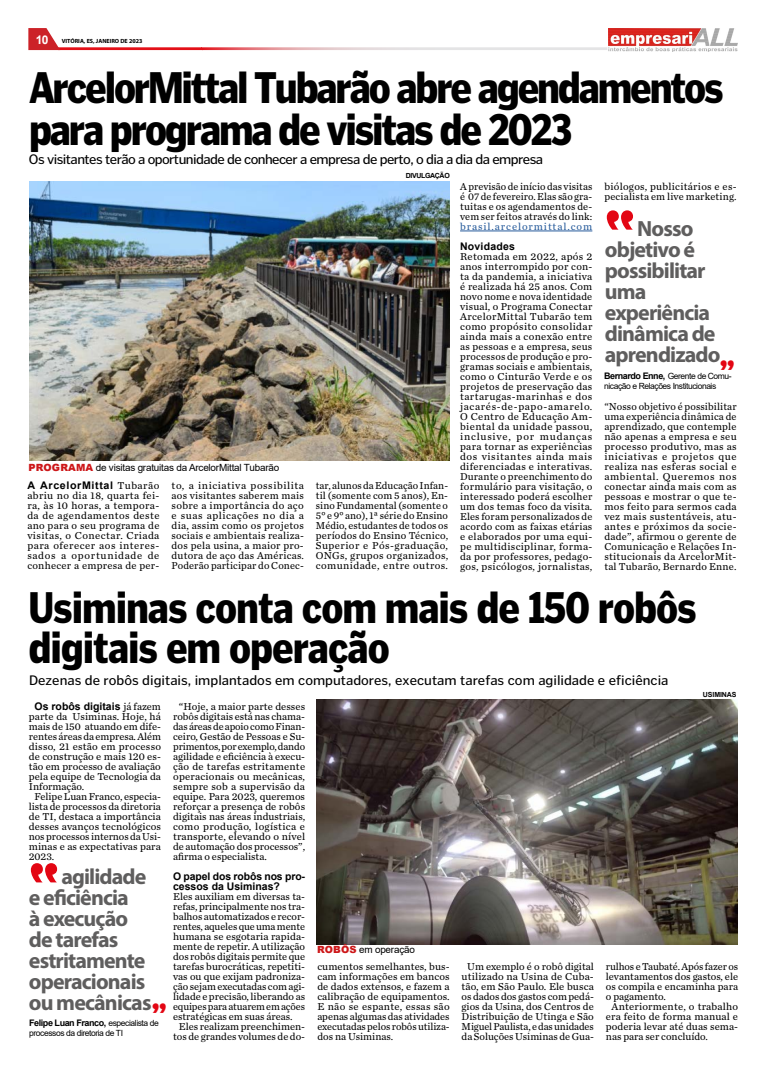
<style>
.page{position:relative;width:766px;height:1078px;background:#fff}
.page>*{position:absolute;margin:0;border:0;box-sizing:border-box;transform-origin:0 0}
.t1{font:900 43.7px/42px "Poynter Gothic Text";letter-spacing:-.06em;color:#000;scale:.85 1}
.t2{font:900 43.7px/40px "Poynter Gothic Text";letter-spacing:-.03em;color:#000;scale:.85 1}
.t3{font:700 condensed 30px "Poynter Agate";color:#e30613}
.t4{font:700 22px/21px "Myriad Pro";letter-spacing:-.04em;color:#5f5e5e}
.t5{font:14px "Poynter Gothic Text";color:#000}
.t6{font:14px "Poynter Gothic Text";letter-spacing:-.04em;color:#000}
.t7{font:10.5px/10px "Chronicle Text G2";color:#000;text-align:justify}
.t8{font:10.5px/10px "Chronicle Text G2";letter-spacing:.02em;color:#000}
.t9{font:700 10.5px/10px "Arial";color:#000}
.t10{font:10.5px "Chronicle Text G2";letter-spacing:.085em;color:#275b9b}
.t11{font:700 10.5px "Arial";letter-spacing:.06em;color:#000}
.t12{font:700 10.5px "Arial";letter-spacing:.02em;color:#000}
.t13{font:9.9px "Arial";letter-spacing:-.02em;color:#000}
.t14{font:700 9px "Arial";letter-spacing:-.05em;color:#000}
.t15{font:8.5px "Arial";letter-spacing:-.05em;color:#000}
.t16{font:700 7px "Arial";letter-spacing:-.05em;color:#000}
.t17{font:700 7px "Arial";letter-spacing:-.015em;color:#000}
.t18{font:700 6px "Myriad Pro";color:#000}
.s1{font-family:"Arial";font-size:12px;color:#fff}
.s2{font-weight:900;color:#cd1719}
.s3{font-family:"Chronicle Text G2";font-weight:400}
.s4{font-weight:700;font-size:9px}
.s5{font-weight:400;font-size:8.5px}
</style>
<div class="page">
<svg style="left:28px;top:28px;width:579px;height:22px"></svg>
<img style="left:608px;top:28px;width:129px;height:23px">
<img style="left:29px;top:182px;width:420px;height:278px">
<hr style="left:460px;top:230px;width:132px;height:1px;background:#275b9b">
<img style="left:316px;top:699px;width:421px;height:245px">
<p class="t18" style="left:33px;top:37px;width:111px"><span class="s1">410</span> VITÓRIA, ES, JANEIRO DE 2023</p>
<h1 class="t1" style="left:29px;top:66px;width:818px">ArcelorMittal Tubarão abre agendamentos para programa de visitas de 2023</h1>
<h3 class="t6" style="left:29px;top:152px;width:515px">Os visitantes terão a oportunidade de conhecer a empresa de perto, o dia a dia da empresa</h3>
<p class="t16" style="left:406px;top:170px;width:45px">DIVULGAÇÃO</p>
<p class="t13" style="left:29px;top:460px;width:252px"><span class="s2">PROGRAMA</span> de visitas gratuitas da ArcelorMittal Tubarão</p>
<p class="t11" style="left:27px;top:478px;width:133px">A ArcelorMittal <span class="s3">Tubarão</span></p>
<p class="t7" style="left:27px;top:490px;width:134px">abriu no dia 18, quarta fei&shy;ra, às 10 horas, a tempora&shy;da de agendamentos deste ano para o seu programa de visitas, o Conectar. Criada para oferecer aos interes&shy;sados a oportunidade de conhecer a empresa de per-</p>
<p class="t7" style="left:171px;top:480px;width:134px">to, a iniciativa possibilita aos visitantes saberem mais sobre a importância do aço e suas aplicações no dia a dia, assim como os projetos sociais e ambientais realiza&shy;dos pela usina, a maior pro&shy;dutora de aço das Américas.<br>Poderão participar do Conec-</p>
<p class="t7" style="left:316px;top:480px;width:134px">tar, alunos da Educação Infan&shy;til (somente com 5 anos), En&shy;sino Fundamental (somente o 5° e 9° ano), 1ª série do Ensino Médio, estudantes de todos os períodos do Ensino Técnico, Superior e Pós-graduação, ONGs, grupos organizados, comunidade, entre outros.</p>
<p class="t7" style="left:460px;top:181px;width:134px">A previsão de início das visitas é 07 de fevereiro. Elas são gra&shy;tuitas e os agendamentos de&shy;vem ser feitos através do link:</p>
<p class="t10" style="left:460px;top:218px;width:134px">brasil.arcelormittal.com</p>
<p class="t12" style="left:460px;top:239px;width:56px">Novidades</p>
<p class="t7" style="left:460px;top:251px;width:134px">Retomada em 2022, após 2 anos interrompido por con&shy;ta da pandemia, a iniciativa é realizada há 25 anos. Com novo nome e nova identidade visual, o Programa Conectar ArcelorMittal Tubarão tem como propósito consolidar ainda mais a conexão entre as pessoas e a empresa, seus processos de produção e pro&shy;gramas sociais e ambientais, como o Cinturão Verde e os projetos de preservação das tartarugas-marinhas e dos jacarés-de-papo-amarelo.<br>O Centro de Educação Am&shy;biental da unidade passou, inclusive, por mudanças para tornar as experiências dos visitantes ainda mais diferenciadas e interativas.<br>Durante o preenchimento do formulário para visitação, o interessado poderá escolher um dos temas foco da visita.<br>Eles foram personalizados de acordo com as faixas etárias e elaborados por uma equi&shy;pe multidisciplinar, forma&shy;da por professores, pedago&shy;gos, psicólogos, jornalistas,</p>
<p class="t8" style="left:604px;top:181px;width:134px">biólogos, publicitários e es&shy;pecialista em live marketing.</p>
<h3 class="t4" style="left:604px;top:217px;width:117px;text-indent:32px">Nosso objetivo é possibilitar uma experiência dinâmica de aprendizado</h3>
<p class="t15" style="left:604px;top:370px;width:129px"><span class="s4">Bernardo Enne,</span> Gerente de Comu-</p>
<h2 class="t3" style="left:720px;top:353px;width:16px">”</h2>
<p class="t15" style="left:604px;top:380px;width:114px">nicação e Relações Institucionais</p>
<p class="t7" style="left:604px;top:401px;width:134px">“Nosso objetivo é possibilitar uma experiência dinâmica de aprendizado, que contemple não apenas a empresa e seu processo produtivo, mas as iniciativas e projetos que realiza nas esferas social e ambiental. Queremos nos conectar ainda mais com as pessoas e mostrar o que te&shy;mos feito para sermos cada vez mais sustentáveis, atu&shy;antes e próximos da socie&shy;dade”, afirmou o gerente de Comunicação e Relações In&shy;stitucionais da ArcelorMit&shy;tal Tubarão, Bernardo Enne.</p>
<h1 class="t2" style="left:28px;top:587px;width:788px">Usiminas conta com mais de 150 robôs digitais em operação</h1>
<h3 class="t5" style="left:29px;top:672px;width:640px">Dezenas de robôs digitais, implantados em computadores, executam tarefas com agilidade e eficiência</h3>
<p class="t9" style="left:35px;top:700px;width:128px">Os robôs digitais <span class="s3">já fazem</span></p>
<p class="t7" style="left:29px;top:710px;width:133px">parte da Usiminas. Hoje, há</p>
<p class="t7" style="left:29px;top:720px;width:133px">mais de 150 atuando em dife-</p>
<p class="t7" style="left:29px;top:730px;width:134px">rentes áreas da empresa. Além</p>
<p class="t8" style="left:29px;top:740px;width:134px">disso, 21 estão em processo</p>
<p class="t7" style="left:29px;top:750px;width:134px">de construção e mais 120 es-</p>
<p class="t7" style="left:29px;top:760px;width:133px">tão em processo de avaliação</p>
<p class="t7" style="left:29px;top:770px;width:133px">pela equipe de Tecnologia da</p>
<p class="t7" style="left:29px;top:780px;width:57px">Informação.</p>
<p class="t7" style="left:35px;top:790px;width:128px">Felipe Luan Franco, especia-</p>
<p class="t7" style="left:29px;top:800px;width:134px">lista de processos da diretoria</p>
<p class="t7" style="left:29px;top:810px;width:133px">de TI, destaca a importância</p>
<p class="t7" style="left:29px;top:820px;width:134px">desses avanços tecnológicos</p>
<p class="t7" style="left:29px;top:830px;width:133px">nos processos internos da Usi-</p>
<p class="t7" style="left:29px;top:840px;width:133px">minas e as expectativas para</p>
<p class="t7" style="left:29px;top:850px;width:27px">2023.</p>
<p class="t17" style="left:702px;top:689px;width:35px">USIMINAS</p>
<p class="t7" style="left:173px;top:700px;width:133px;text-indent:6px">“Hoje, a maior parte desses robôs digitais está nas chama&shy;das áreas de apoio como Finan&shy;ceiro, Gestão de Pessoas e Su&shy;primentos, por exemplo, dando agilidade e eficiência à execu&shy;ção de tarefas estritamente operacionais ou mecânicas, sempre sob a supervisão da equipe. Para 2023, queremos reforçar a presença de robôs digitais nas áreas industriais, como produção, logística e transporte, elevando o nível de automação dos processos”, afirma o especialista.</p>
<p class="t9" style="left:173px;top:870px;width:133px">O papel dos robôs nos pro&shy;cessos da Usiminas?</p>
<p class="t7" style="left:173px;top:890px;width:133px">Eles auxiliam em diversas ta-</p>
<p class="t7" style="left:173px;top:900px;width:133px">refas, principalmente nos tra-</p>
<p class="t7" style="left:173px;top:910px;width:133px">balhos automatizados e recor-</p>
<p class="t7" style="left:173px;top:920px;width:133px">rentes, aqueles que uma mente</p>
<p class="t7" style="left:173px;top:930px;width:133px">humana se esgotaria rapida-</p>
<p class="t7" style="left:173px;top:940px;width:133px">mente de repetir. A utilização</p>
<p class="t7" style="left:173px;top:950px;width:133px">dos robôs digitais permite que</p>
<p class="t7" style="left:173px;top:960px;width:133px">tarefas burocráticas, repetiti-</p>
<p class="t7" style="left:173px;top:970px;width:133px">vas ou que exijam padroniza-</p>
<p class="t7" style="left:173px;top:980px;width:133px">ção sejam executadas com agi-</p>
<p class="t7" style="left:173px;top:990px;width:133px">lidade e precisão, liberando as</p>
<p class="t7" style="left:173px;top:1000px;width:133px">equipes para atuarem em ações</p>
<p class="t7" style="left:173px;top:1010px;width:121px">estratégicas em suas áreas.</p>
<p class="t7" style="left:179px;top:1020px;width:128px">Eles realizam preenchimen-</p>
<p class="t7" style="left:173px;top:1030px;width:133px">tos de grandes volumes de do-</p>
<h3 class="t4" style="left:29px;top:865px;width:124px;text-indent:32px">agilidade e eficiência<br>à execução de tarefas estritamente operacionais ou mecânicas</h3>
<p class="t14" style="left:29px;top:1016px;width:131px">Felipe Luan Franco, <span class="s5">especialista de</span></p>
<p class="t13" style="left:317px;top:942px;width:99px"><span class="s2">ROBÔS</span> em operação</p>
<p class="t7" style="left:317px;top:960px;width:134px">cumentos semelhantes, bus&shy;cam informações em bancos de dados extensos, e fazem a calibração de equipamentos.<br>E não se espante, essas são apenas algumas das atividades executadas pelos robôs utiliza&shy;dos na Usiminas.</p>
<p class="t7" style="left:461px;top:960px;width:134px;text-align:center">Um exemplo é o robô digital utilizado na Usina de Cuba&shy;tão, em São Paulo. Ele busca os dados dos gastos com pedá&shy;gios da Usina, dos Centros de<br>Distribuição de Utinga e São<br>Miguel Paulista, e das unidades da Soluções Usiminas de Gua-</p>
<p class="t7" style="left:605px;top:960px;width:134px">rulhos e Taubaté. Após fazer os</p>
<p class="t7" style="left:605px;top:970px;width:134px">levantamentos dos gastos, ele</p>
<p class="t7" style="left:605px;top:980px;width:134px">os compila e encaminha para</p>
<p class="t7" style="left:605px;top:990px;width:61px">o pagamento.</p>
<p class="t7" style="left:611px;top:1000px;width:128px">Anteriormente, o trabalho</p>
<p class="t7" style="left:605px;top:1010px;width:134px">era feito de forma manual e</p>
<p class="t7" style="left:605px;top:1020px;width:134px">poderia levar até duas sema-</p>
<p class="t7" style="left:605px;top:1030px;width:104px">nas para ser concluído.</p>
<h2 class="t3" style="left:152px;top:996px;width:16px">”</h2>
<p class="t15" style="left:29px;top:1026px;width:95px">processos da diretoria de TI</p>
</div>
